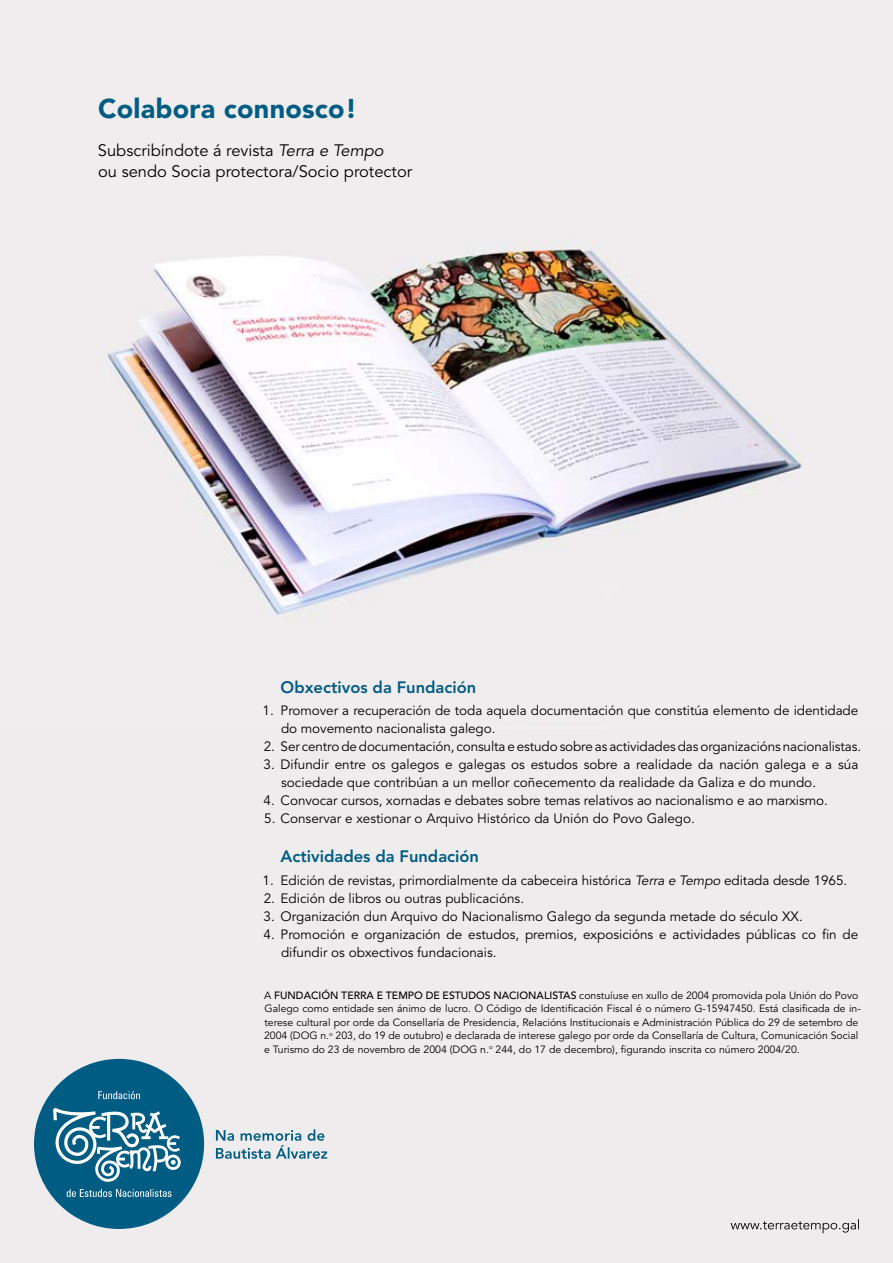
<style>
.page{position:relative;width:893px;height:1263px;background:#eeeced}
.page>*{position:absolute;margin:0;border:0;box-sizing:border-box;transform-origin:0 0}
.t1{font:900 27px "Avenir";letter-spacing:.01em;color:#005c83}
.t2{font:16.5px/21px "Avenir";color:#000}
.t3{font:800 16.5px "Avenir";color:#005c83}
.t4{font:13.5px/18px "Avenir";color:#000}
.t5{font:10.5px/13.5px "Avenir";color:#000}
.s1{font-style:italic}
.s2{font-weight:500}
</style>
<div class="page">
<img style="left:107px;top:240px;width:695px;height:376px">
<svg style="left:731px;top:1219px;width:128px;height:14px"></svg>
<div style="left:34px;top:1059px;width:170px;height:170px;background:#005c83;border-radius:50%"></div>
<svg style="left:53px;top:1091px;width:128px;height:106px"></svg>
<svg style="left:216px;top:1129px;width:111px;height:30px"></svg>
<h1 class="t1" style="left:98px;top:93px;width:260px">Colabora connosco!</h1>
<p class="t2" style="left:98px;top:141px;width:316px">Subscribíndote á revista <span class="s1">Terra e Tempo<br></span>ou sendo Socia protectora/Socio protector</p>
<p class="t3" style="left:281px;top:677px;width:197px">Obxectivos da Fundación</p>
<p class="t4" style="left:281px;top:702px;width:579px;text-indent:-19px">1. Promover a recuperación de toda aquela documentación que constitúa elemento de identidade do movemento nacionalista galego.</p>
<p class="t4" style="left:264px;top:738px;width:599px">2. Ser centro de documentación, consulta e estudo sobre as actividades das organizacións nacionalistas.</p>
<p class="t4" style="left:281px;top:756px;width:579px;text-indent:-18px">3. Difundir entre os galegos e galegas os estudos sobre a realidade da nación galega e a súa sociedade que contribúan a un mellor coñecemento da realidade da Galiza e do mundo.</p>
<p class="t4" style="left:264px;top:792px;width:566px">4. Convocar cursos, xornadas e debates sobre temas relativos ao nacionalismo e ao marxismo.</p>
<p class="t4" style="left:264px;top:810px;width:432px">5. Conservar e xestionar o Arquivo Histórico da Unión do Povo Galego.</p>
<p class="t3" style="left:281px;top:847px;width:200px">Actividades da Fundación</p>
<p class="t4" style="left:263px;top:871px;width:586px">1. Edición de revistas, primordialmente da cabeceira histórica <span class="s1">Terra e Tempo</span> editada desde 1965.</p>
<p class="t4" style="left:264px;top:889px;width:262px">2. Edición de libros ou outras publicacións.</p>
<p class="t4" style="left:264px;top:907px;width:541px">3. Organización dun Arquivo do Nacionalismo Galego da segunda metade do século XX.</p>
<p class="t4" style="left:281px;top:925px;width:579px;text-indent:-17px">4. Promoción e organización de estudos, premios, exposicións e actividades públicas co fin de difundir os obxectivos fundacionais.</p>
<p class="t5" style="left:264px;top:989px;width:598px">A <span class="s2">FUNDACIÓN TERRA E TEMPO DE ESTUDOS NACIONALISTAS</span> constuíuse en xullo de 2004 promovida pola Unión do Povo Galego como entidade sen ánimo de lucro. O Código de Identificación Fiscal é o número G-15947450. Está clasificada de in&shy;terese cultural por orde da Consellaría de Presidencia, Relacións Institucionais e Administración Pública do 29 de setembro de 2004 (DOG n.<sup>o</sup> 203, do 19 de outubro) e declarada de interese galego por orde da Consellaría de Cultura, Comunicación Social e Turismo do 23 de novembro de 2004 (DOG n.<sup>o</sup> 244, do 17 de decembro), figurando inscrita co número 2004/20.</p>
</div>
